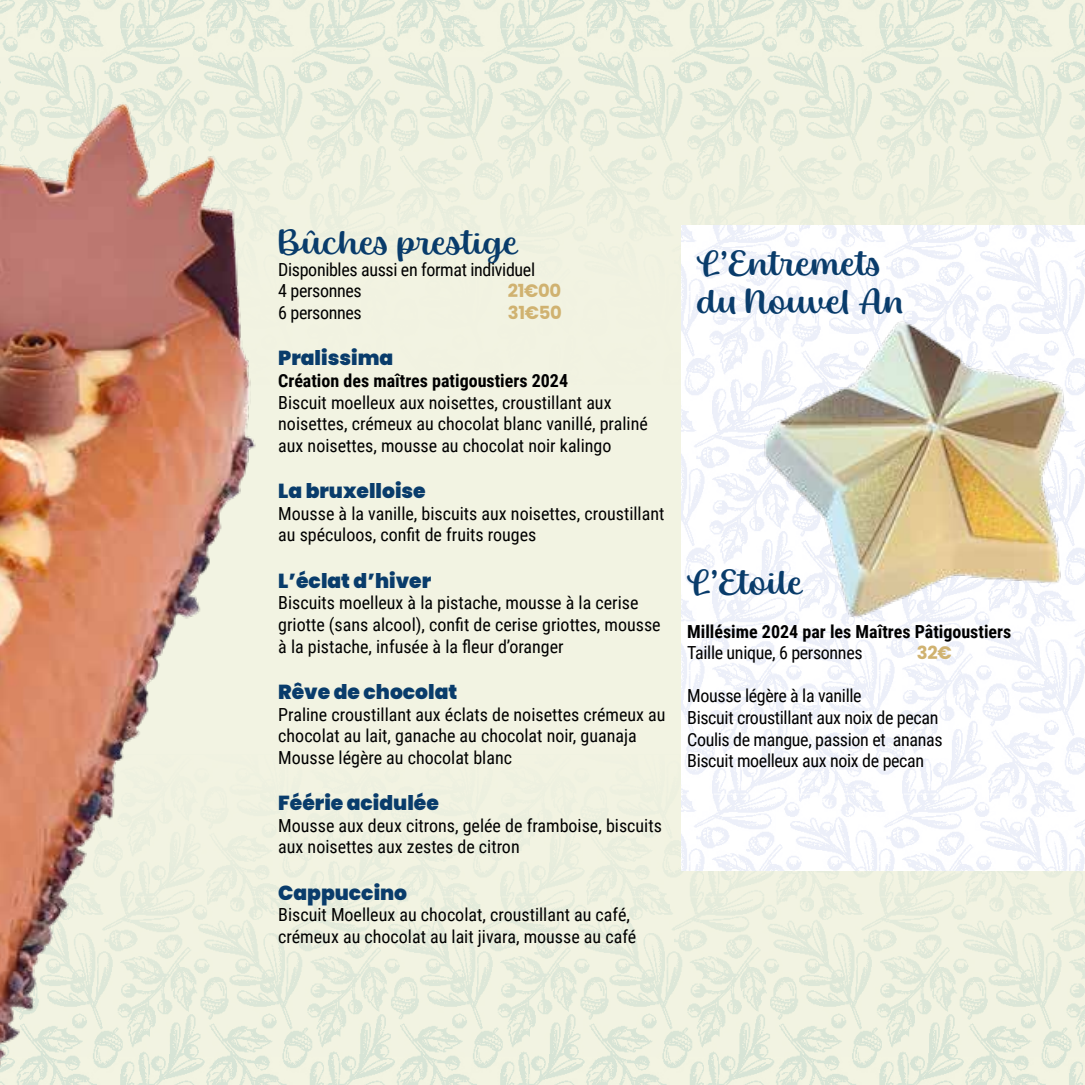
<style>
.page{position:relative;width:1085px;height:1085px;background:#fff}
.page>*{position:absolute;margin:0;border:0;box-sizing:border-box;transform-origin:0 0}
.t1{font:38.25px/38.2px "Baguet Script";color:#093c6b}
.t2{font:900 20.25px "Poppins";color:#093c6b}
.t3{font:18px/21.6px "Roboto Condensed";color:#000}
.t4{font:18px/21.6px "Roboto Condensed";letter-spacing:-.02em;color:#000}
.t5{font:700 18px "Roboto Condensed";color:#000}
.t6{font:700 18px "Poppins";letter-spacing:-.02em;color:#d0b270}
</style>
<div class="page">
<div style="left:458px;top:384px;width:223px;height:370px;background:#f2f3e2"></div>
<img style="left:0;top:0;width:1084px;height:384px">
<img style="left:458px;top:754px;width:626px;height:330px">
<img style="left:681px;top:226px;width:403px;height:644px">
<img style="left:677px;top:261px;width:407px;height:443px">
<img style="left:0;top:38px;width:458px;height:1046px">
<h1 class="t1" style="left:278px;top:225px;width:242px">Bûches prestige</h1>
<p class="t4" style="left:278px;top:258px;width:258px">Disponibles aussi en format individuel<br>4 personnes</p>
<p class="t6" style="left:508px;top:280px;width:55px">21€00</p>
<p class="t4" style="left:278px;top:301px;width:85px">6 personnes</p>
<p class="t6" style="left:508px;top:302px;width:55px">31€50</p>
<p class="t2" style="left:278px;top:346px;width:116px">Pralissima</p>
<p class="t5" style="left:278px;top:368px;width:291px">Création des maîtres patigoustiers 2024</p>
<p class="t3" style="left:278px;top:390px;width:371px">Biscuit moelleux aux noisettes, croustillant aux noisettes, crémeux au chocolat blanc vanillé, praliné aux noisettes, mousse au chocolat noir kalingo</p>
<p class="t2" style="left:278px;top:479px;width:149px">La bruxelloise</p>
<p class="t3" style="left:278px;top:502px;width:387px">Mousse à la vanille, biscuits aux noisettes, croustillant au spéculoos, confit de fruits rouges</p>
<p class="t2" style="left:278px;top:569px;width:154px">L’éclat d’hiver</p>
<p class="t3" style="left:278px;top:591px;width:384px">Biscuits moelleux à la pistache, mousse à la cerise griotte (sans alcool), confit de cerise griottes, mousse à la pistache, infusée à la fleur d’oranger</p>
<p class="t2" style="left:278px;top:680px;width:180px">Rêve de chocolat</p>
<p class="t3" style="left:278px;top:702px;width:389px">Praline croustillant aux éclats de noisettes crémeux au chocolat au lait, ganache au chocolat noir, guanaja<br>Mousse légère au chocolat blanc</p>
<p class="t2" style="left:278px;top:791px;width:162px">Féérie acidulée</p>
<p class="t3" style="left:278px;top:813px;width:385px">Mousse aux deux citrons, gelée de framboise, biscuits aux noisettes aux zestes de citron</p>
<p class="t2" style="left:278px;top:880px;width:130px">Cappuccino</p>
<p class="t3" style="left:278px;top:903px;width:359px">Biscuit Moelleux au chocolat, croustillant au café, crémeux au chocolat au lait jivara, mousse au café</p>
<h1 class="t1" style="left:696px;top:245px;width:208px">L’Entremets du Nouvel An</h1>
<h1 class="t1" style="left:687px;top:565px;width:118px">L’Etoile</h1>
<p class="t5" style="left:687px;top:618px;width:325px">Millésime 2024 par les Maîtres Pâtigoustiers</p>
<p class="t4" style="left:687px;top:641px;width:177px">Taille unique, 6 personnes</p>
<p class="t6" style="left:916px;top:642px;width:36px">32€</p>
<p class="t4" style="left:687px;top:684px;width:257px">Mousse légère à la vanille<br>Biscuit croustillant aux noix de pecan Coulis de mangue, passion et ananas Biscuit moelleux aux noix de pecan</p>
</div>
